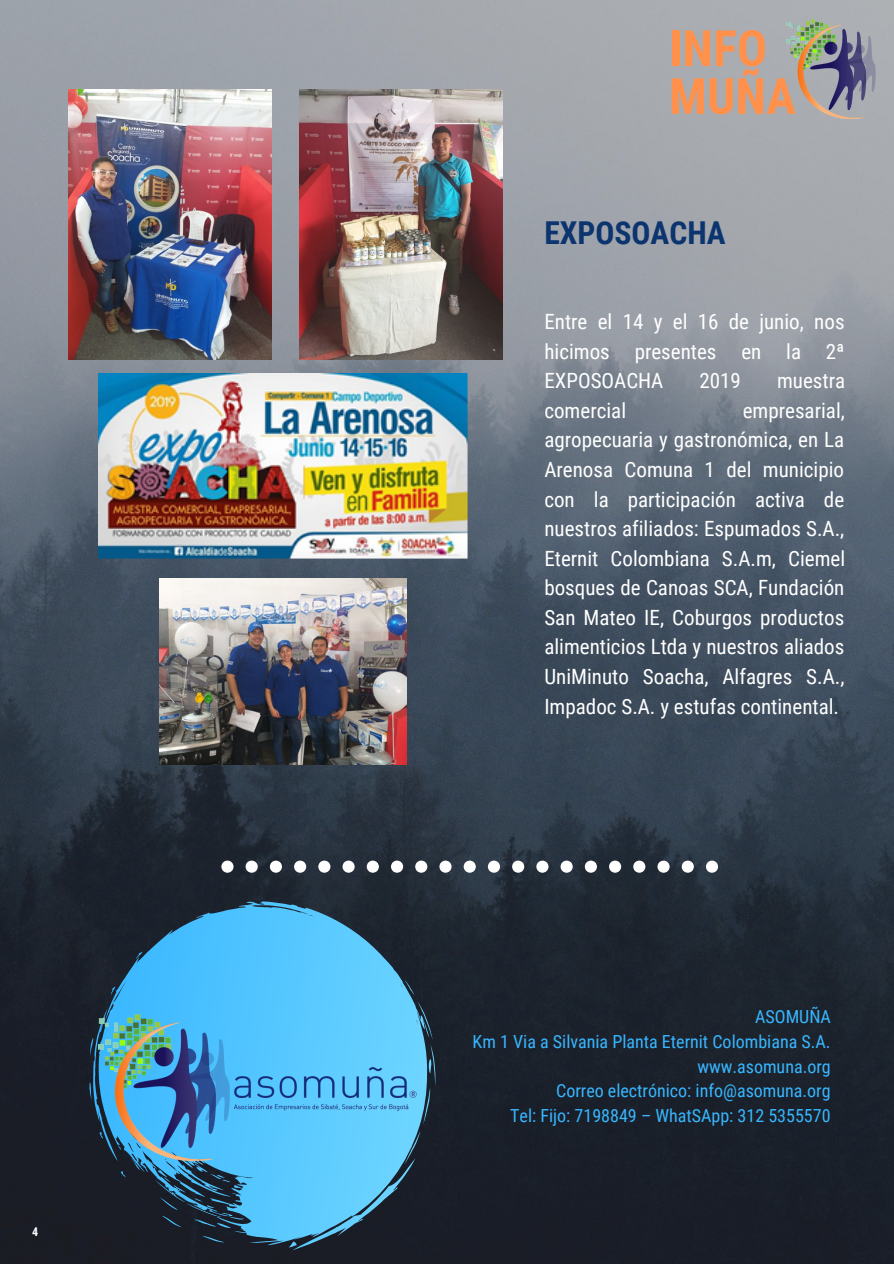
<style>
.page{position:relative;width:894px;height:1264px;background:#fff}
.page>*{position:absolute;margin:0;border:0;box-sizing:border-box;transform-origin:0 0}
.t1{font:700 50.1px/47.8px "Roboto Condensed";color:#ff914d}
.t2{font:700 31.5px "Roboto Condensed";color:#0c346f}
.t3{font:21px/29.5px "Roboto Condensed";color:#fff;text-align:justify}
.t4{font:18px/24.6px "Roboto Condensed";color:#38b6ff;text-align:right}
.t5{font:700 12px "Roboto Condensed";color:#fff}
</style>
<div class="page">
<img style="left:0;top:0;width:893px;height:1263px">
<img style="left:786px;top:19px;width:89px;height:99px">
<img style="left:68px;top:89px;width:203px;height:271px">
<img style="left:300px;top:89px;width:202px;height:271px">
<img style="left:160px;top:578px;width:246px;height:186px">
<img style="left:99px;top:374px;width:369px;height:186px">
<svg style="left:89px;top:901px;width:346px;height:349px;background:#387698"></svg>
<img style="left:99px;top:1014px;width:348px;height:146px">
<svg style="left:221px;top:860px;width:12px;height:12px"></svg>
<svg style="left:245px;top:860px;width:13px;height:12px"></svg>
<svg style="left:270px;top:860px;width:12px;height:12px"></svg>
<svg style="left:294px;top:860px;width:12px;height:12px"></svg>
<svg style="left:318px;top:860px;width:12px;height:12px"></svg>
<svg style="left:342px;top:860px;width:12px;height:12px"></svg>
<svg style="left:366px;top:860px;width:13px;height:12px"></svg>
<svg style="left:391px;top:860px;width:12px;height:12px"></svg>
<svg style="left:415px;top:860px;width:12px;height:12px"></svg>
<svg style="left:439px;top:860px;width:12px;height:12px"></svg>
<svg style="left:463px;top:860px;width:12px;height:12px"></svg>
<svg style="left:488px;top:860px;width:12px;height:12px"></svg>
<svg style="left:512px;top:860px;width:12px;height:12px"></svg>
<svg style="left:536px;top:860px;width:12px;height:12px"></svg>
<svg style="left:560px;top:860px;width:12px;height:12px"></svg>
<svg style="left:584px;top:860px;width:12px;height:12px"></svg>
<svg style="left:609px;top:860px;width:12px;height:12px"></svg>
<svg style="left:633px;top:860px;width:12px;height:12px"></svg>
<svg style="left:657px;top:860px;width:12px;height:12px"></svg>
<svg style="left:681px;top:860px;width:12px;height:12px"></svg>
<svg style="left:705px;top:860px;width:12px;height:12px"></svg>
<p class="t5" style="left:32px;top:1224px;width:8px">4</p>
<h1 class="t1" style="left:668px;top:25px;width:129px">INFO<br>MUÑA</h1>
<h2 class="t2" style="left:544px;top:215px;width:183px">EXPOSOACHA</h2>
<p class="t3" style="left:544px;top:307px;width:301px">Entre el 14 y el 16 de junio, nos hicimos presentes en la 2ª EXPOSOACHA</p>
<p class="t3" style="left:699px;top:366px;width:43px">2019</p>
<p class="t3" style="left:776px;top:366px;width:70px">muestra</p>
<p class="t3" style="left:544px;top:396px;width:302px;text-indent:198px">empresarial, agropecuaria y gastronómica, en La Arenosa Comuna 1 del municipio con la participación activa de nuestros afiliados: Espumados S.A., Eternit Colombiana S.A.m, Ciemel bosques de Canoas SCA, Fundación San Mateo IE, Coburgos productos alimenticios Ltda y nuestros aliados UniMinuto Soacha, Alfagres S.A., Impadoc S.A. y estufas continental.</p>
<p class="t3" style="left:544px;top:396px;width:83px">comercial</p>
<p class="t4" style="left:472px;top:1005px;width:360px">ASOMUÑA<br>Km 1 Via a Silvania Planta Eternit Colombiana S.A. www.asomuna.org<br>Correo electrónico: info@asomuna.org<br>Tel: Fijo: 7198849 – WhatSApp: 312 5355570</p>
</div>
